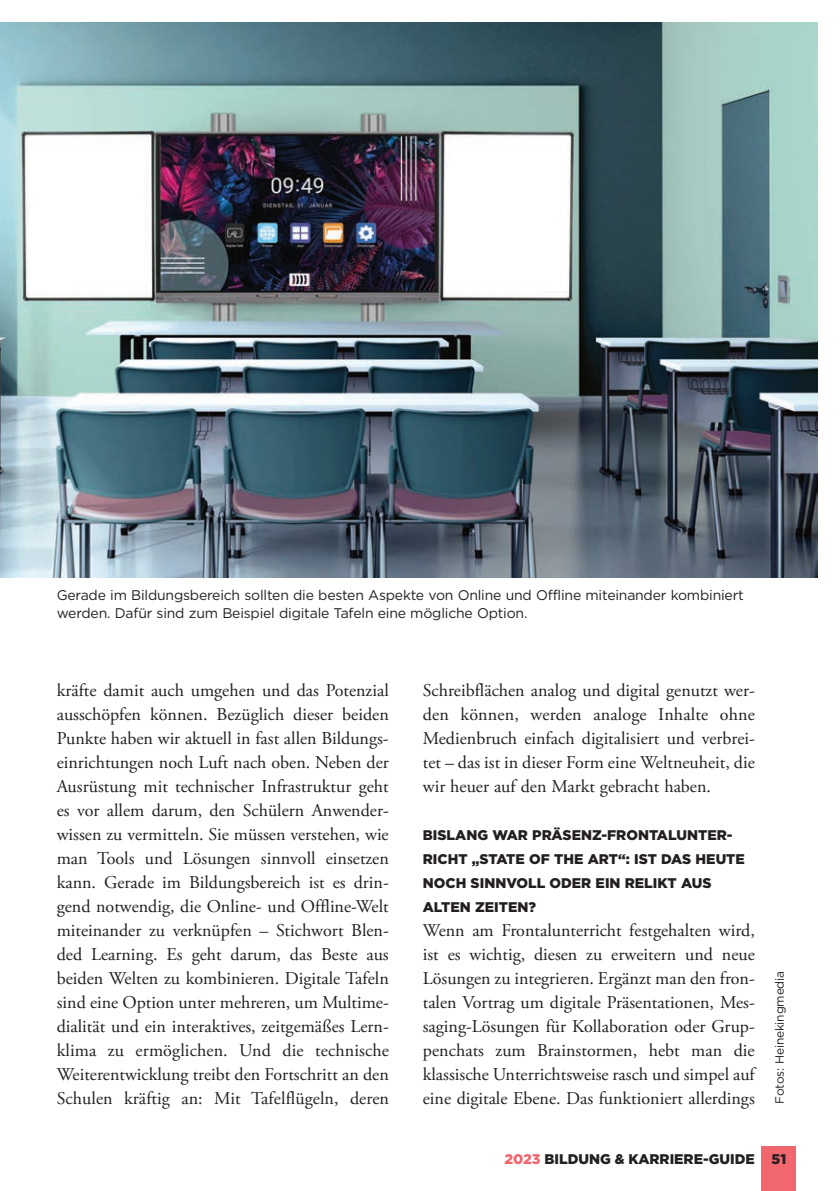
<style>
.page{position:relative;width:840px;height:1191px;background:#fff}
.page>*{position:absolute;margin:0;border:0;box-sizing:border-box;transform-origin:0 0}
.t1{font:18px/24px "Adobe Garamond Pro";color:#231f20;text-align:justify}
.t2{font:14px/18px "Gotham";letter-spacing:-.015em;color:#231f20}
.t3{font:900 14px/24px "Gotham";color:#231f20}
.t4{font:12px "Gotham";letter-spacing:-.015em;color:#231f20}
.s1{color:#f1666f}
</style>
<div class="page">
<div style="left:761px;top:1146px;width:34px;height:45px;background:#f1666f"></div>
<img style="left:0;top:23px;width:816px;height:555px">
<p class="t2" style="left:57px;top:586px;width:688px">Gerade im Bildungsbereich sollten die besten Aspekte von Online und Offline miteinander kombiniert werden. Dafür sind zum Beispiel digitale Tafeln eine mögliche Option.</p>
<p class="t1" style="left:57px;top:679px;width:333px">kräfte damit auch umgehen und das Potenzial ausschöpfen können. Bezüglich dieser beiden Punkte haben wir aktuell in fast allen Bildungs&shy;einrichtungen noch Luft nach oben. Neben der Ausrüstung mit technischer Infrastruktur geht es vor allem darum, den Schülern Anwender&shy;wissen zu vermitteln. Sie müssen verstehen, wie man Tools und Lösungen sinnvoll einsetzen kann. Gerade im Bildungsbereich ist es drin&shy;gend notwendig, die Online- und Offline-Welt miteinander zu verknüpfen – Stichwort Blen&shy;ded Learning. Es geht darum, das Beste aus beiden Welten zu kombinieren. Digitale Tafeln sind eine Option unter mehreren, um Multime&shy;dialität und ein interaktives, zeitgemäßes Lern&shy;klima zu ermöglichen. Und die technische Weiterentwicklung treibt den Fortschritt an den Schulen kräftig an: Mit Tafelflügeln, deren</p>
<p class="t1" style="left:422px;top:679px;width:333px">Schreibflächen analog und digital genutzt wer&shy;den können, werden analoge Inhalte ohne Medienbruch einfach digitalisiert und verbrei&shy;tet – das ist in dieser Form eine Weltneuheit, die wir heuer auf den Markt gebracht haben.</p>
<p class="t3" style="left:422px;top:823px;width:323px">BISLANG WAR PRÄSENZ-FRONTALUNTER-<br>RICHT „STATE OF THE ART“: IST DAS HEUTE<br>NOCH SINNVOLL ODER EIN RELIKT AUS<br>ALTEN ZEITEN?</p>
<p class="t1" style="left:422px;top:919px;width:333px">Wenn am Frontalunterricht festgehalten wird, ist es wichtig, diesen zu erweitern und neue Lösungen zu integrieren. Ergänzt man den fron&shy;talen Vortrag um digitale Präsentationen, Mes&shy;saging-Lösungen für Kollaboration oder Grup&shy;penchats zum Brainstormen, hebt man die klassische Unterrichtsweise rasch und simpel auf eine digitale Ebene. Das funktioniert allerdings</p>
<p class="t4" style="left:771px;top:1104px;width:135px;rotate:-90deg">Fotos: Heinekingmedia</p>
<p class="t3" style="left:504px;top:1146px;width:283px"><span class="s1">2023</span> BILDUNG &amp; KARRIERE-GUIDE 51</p>
</div>
